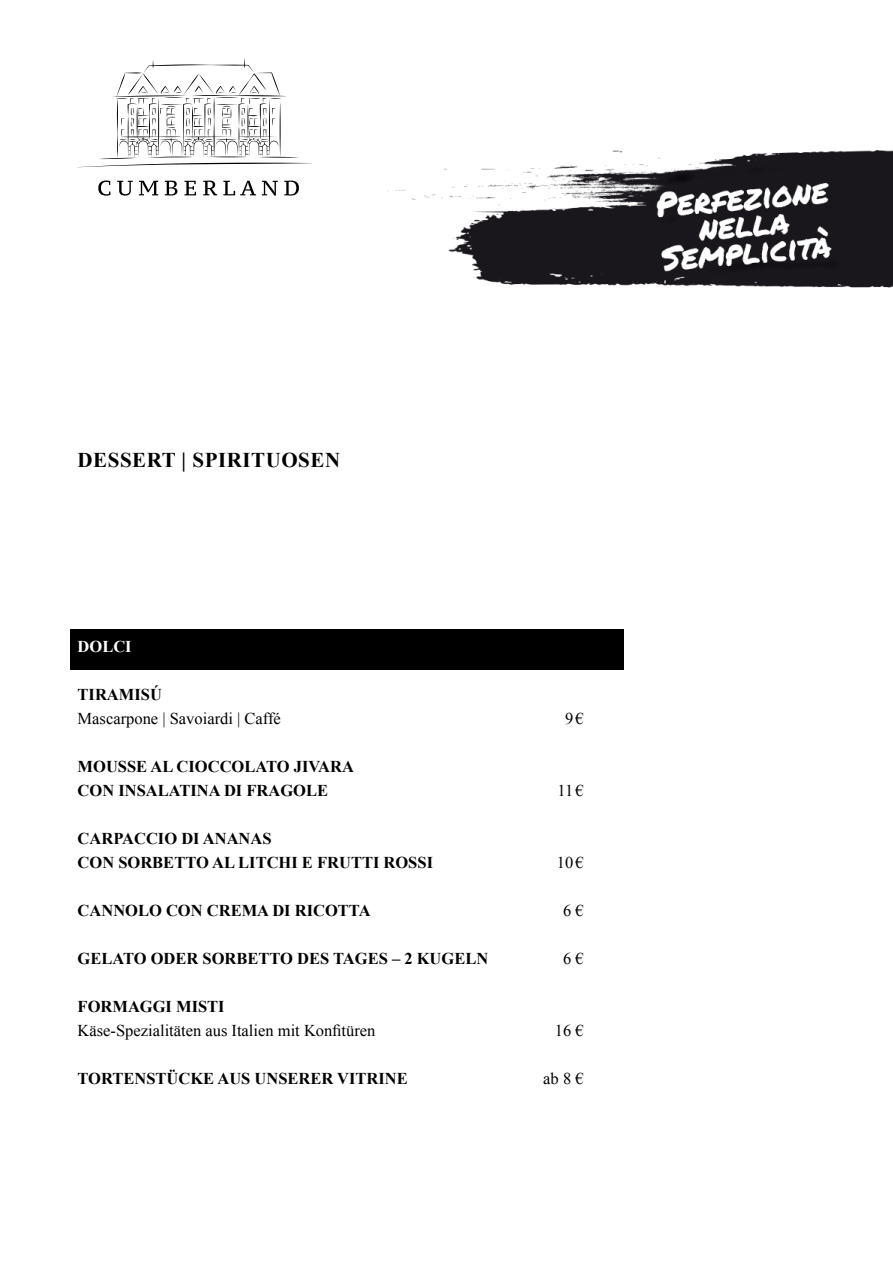
<style>
.page{position:relative;width:893px;height:1263px;background:#fff}
.page>*{position:absolute;margin:0;border:0;box-sizing:border-box;transform-origin:0 0}
.t1{font:700 21px "Times New Roman";letter-spacing:.025em;color:#000}
.t2{font:700 16.5px/24px "Times New Roman";color:#000}
.t3{font:16.5px "Times New Roman";color:#000}
.t4{font:700 16.5px "Times New Roman";color:#fff}
</style>
<div class="page">
<div style="left:71px;top:629px;width:553px;height:41px;background:#000"></div>
<svg style="left:98px;top:180px;width:201px;height:16px"></svg>
<svg style="left:81px;top:58px;width:231px;height:109px"></svg>
<img style="left:387px;top:150px;width:506px;height:138px">
<p class="t1" style="left:78px;top:446px;width:264px">DESSERT | SPIRITUOSEN</p>
<p class="t4" style="left:78px;top:635px;width:56px">DOLCI</p>
<p class="t2" style="left:78px;top:682px;width:86px">TIRAMISÚ</p>
<p class="t3" style="left:78px;top:707px;width:205px">Mascarpone | Savoiardi | Caffé</p>
<p class="t3" style="left:565px;top:707px;width:20px">9€</p>
<p class="t2" style="left:78px;top:754px;width:278px">MOUSSE AL CIOCCOLATO JIVARA<br>CON INSALATINA DI FRAGOLE</p>
<p class="t3" style="left:557px;top:779px;width:28px">11€</p>
<p class="t2" style="left:78px;top:826px;width:357px">CARPACCIO DI ANANAS<br>CON SORBETTO AL LITCHI E FRUTTI ROSSI</p>
<p class="t3" style="left:557px;top:851px;width:28px">10€</p>
<p class="t2" style="left:78px;top:898px;width:295px">CANNOLO CON CREMA DI RICOTTA</p>
<p class="t3" style="left:563px;top:899px;width:22px">6 €</p>
<p class="t2" style="left:78px;top:946px;width:412px">GELATO ODER SORBETTO DES TAGES – 2 KUGELN</p>
<p class="t3" style="left:563px;top:947px;width:22px">6 €</p>
<p class="t2" style="left:78px;top:994px;width:149px">FORMAGGI MISTI</p>
<p class="t3" style="left:78px;top:1019px;width:299px">Käse-Spezialitäten aus Italien mit Konfitüren</p>
<p class="t3" style="left:555px;top:1019px;width:30px">16 €</p>
<p class="t2" style="left:78px;top:1066px;width:332px">TORTENSTÜCKE AUS UNSERER VITRINE</p>
<p class="t3" style="left:543px;top:1067px;width:42px">ab 8 €</p>
</div>
